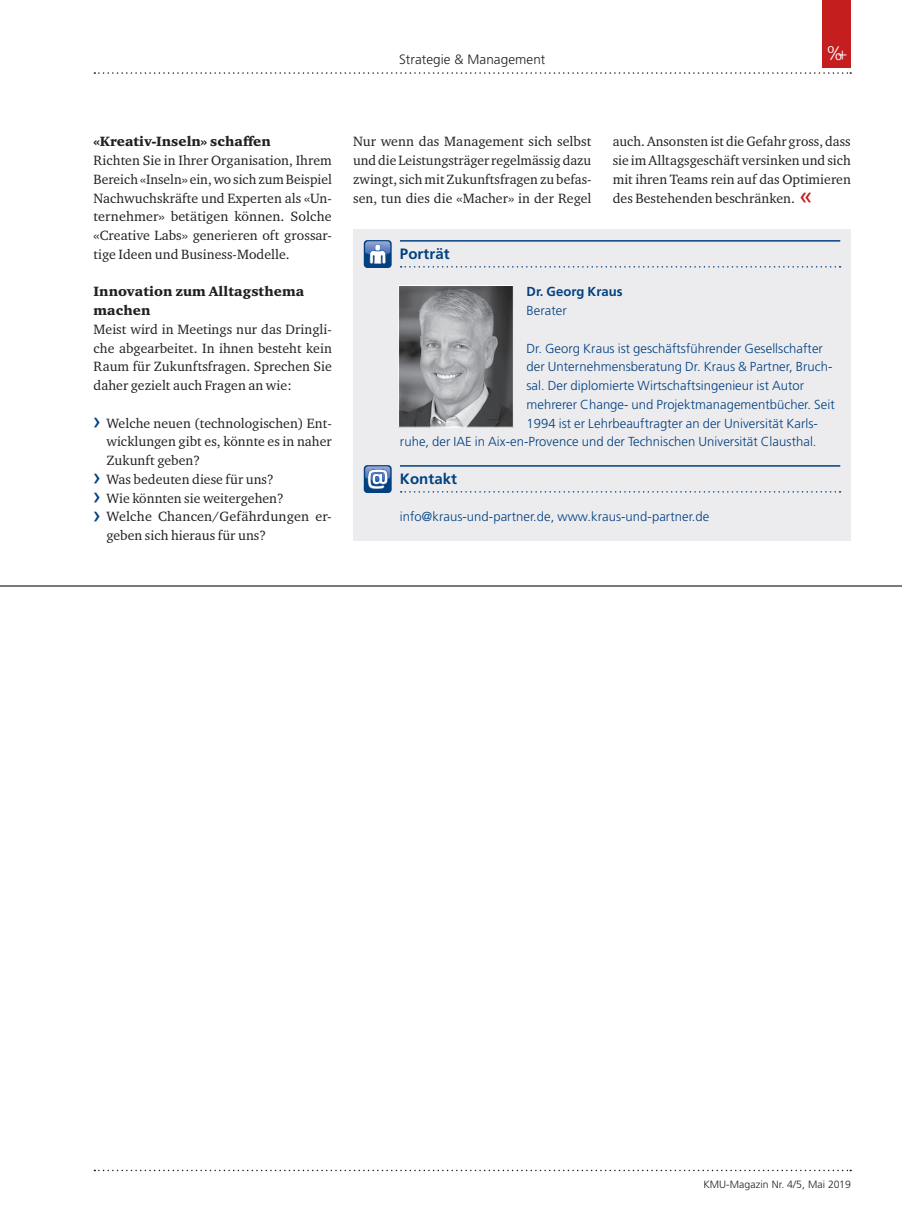
<style>
.page{position:relative;width:902px;height:1212px;background:#fff}
.page>*{position:absolute;margin:0;border:0;box-sizing:border-box;transform-origin:0 0}
.t1{font:700 15px "Frutiger LT Std";letter-spacing:.005em;color:#014081}
.t2{font:13.8px/18.8px "Charter ITC Std";letter-spacing:.005em;color:#231f20;text-align:justify}
.t3{font:900 13.8px/18.8px "Charter ITC Std";letter-spacing:.005em;color:#231f20}
.t4{font:300 13.5px "Frutiger LT Std";letter-spacing:.005em;color:#231f20}
.t5{font:300 13.05px "Frutiger LT Std";letter-spacing:.005em;color:#014081}
.t6{font:700 13.05px "Frutiger LT Std";letter-spacing:.005em;color:#014081}
.t7{font:300 10.5px "Frutiger LT Std";letter-spacing:.005em;color:#231f20}
.s1{font-family:"Frutiger LT Std";font-size:24px;color:#014081}
.s2{font-family:"Frutiger LT Std";font-size:24px;color:#c41e1f}
</style>
<div class="page">
<svg style="left:94px;top:72px;width:757px;height:2px"></svg>
<div style="left:822px;top:0;width:28px;height:68px;background:#c41e1f"></div>
<svg style="left:94px;top:1170px;width:757px;height:1px"></svg>
<div style="left:353px;top:229px;width:497px;height:311px;background:#ececee"></div>
<hr style="left:400px;top:240px;width:440px;height:2px;background:#014081">
<svg style="left:400px;top:266px;width:440px;height:2px"></svg>
<hr style="left:400px;top:465px;width:440px;height:2px;background:#014081">
<svg style="left:400px;top:491px;width:440px;height:2px"></svg>
<div style="left:364px;top:240px;width:27px;height:28px;background:#014081;border-radius:4px"></div>
<svg style="left:365px;top:241px;width:25px;height:23px"></svg>
<div style="left:364px;top:465px;width:27px;height:28px;background:#014081;border-radius:4px"></div>
<svg style="left:365px;top:466px;width:25px;height:23px"></svg>
<img style="left:400px;top:287px;width:111px;height:139px">
<div style="left:398px;top:285px;width:115px;height:143px;border:1px solid #fff"></div>
<hr style="left:0;top:585px;width:901px;height:2px;background:#231f20">
<p class="t4" style="left:399px;top:51px;width:148px">Strategie &amp; Management</p>
<p class="t3" style="left:94px;top:132px;width:179px">«Kreativ-Inseln» schaffen</p>
<p class="t2" style="left:94px;top:151px;width:240px">Richten Sie in Ihrer Organisation, Ihrem Bereich «Inseln» ein, wo sich zum Beispiel Nachwuchskräfte und Experten als «Un&shy;ternehmer» betätigen können. Solche «Creative Labs» generieren oft grossar&shy;tige Ideen und Business-Modelle.</p>
<p class="t3" style="left:94px;top:282px;width:212px">Innovation zum Alltagsthema machen</p>
<p class="t2" style="left:94px;top:319px;width:240px">Meist wird in Meetings nur das Dringli&shy;che abgearbeitet. In ihnen besteht kein Raum für Zukunftsfragen. Sprechen Sie daher gezielt auch Fragen an wie:</p>
<p class="t2" style="left:94px;top:413px;width:240px"><span class="s1">›</span> Welche neuen (technologischen) Ent-</p>
<p class="t2" style="left:106px;top:432px;width:227px">wicklungen gibt es, könnte es in naher</p>
<p class="t2" style="left:106px;top:451px;width:95px">Zukunft geben?</p>
<p class="t2" style="left:94px;top:469px;width:182px"><span class="s1">›</span> Was bedeuten diese für uns?</p>
<p class="t2" style="left:94px;top:488px;width:192px"><span class="s1">›</span> Wie könnten sie weitergehen?</p>
<p class="t2" style="left:94px;top:507px;width:239px"><span class="s1">›</span> Welche Chancen/Gefährdungen er-</p>
<p class="t2" style="left:106px;top:526px;width:161px">geben sich hieraus für uns?</p>
<p class="t2" style="left:353px;top:132px;width:240px">Nur wenn das Management sich selbst und die Leistungsträger regelmässig dazu zwingt, sich mit Zukunftsfragen zu befas&shy;sen, tun dies die «Macher» in der Regel</p>
<p class="t2" style="left:612px;top:132px;width:240px">auch. Ansonsten ist die Gefahr gross, dass sie im Alltagsgeschäft versinken und sich mit ihren Teams rein auf das Optimieren des Bestehenden beschränken. <span class="s2">«</span></p>
<p class="t1" style="left:400px;top:245px;width:51px">Porträt</p>
<p class="t6" style="left:526px;top:284px;width:98px">Dr. Georg Kraus</p>
<p class="t5" style="left:526px;top:303px;width:42px">Berater</p>
<p class="t5" style="left:526px;top:341px;width:298px">Dr. Georg Kraus ist geschäftsführender Gesellschafter</p>
<p class="t5" style="left:526px;top:359px;width:307px">der Unternehmensberatung Dr. Kraus &amp; Partner, Bruch-</p>
<p class="t5" style="left:526px;top:378px;width:279px">sal. Der diplomierte Wirtschaftsingenieur ist Autor</p>
<p class="t5" style="left:526px;top:397px;width:309px">mehrerer Change- und Projektmanagementbücher. Seit</p>
<p class="t5" style="left:526px;top:416px;width:293px">1994 ist er Lehrbeauftragter an der Universität Karls-</p>
<p class="t5" style="left:400px;top:434px;width:418px">ruhe, der IAE in Aix-en--Provence und der Technischen Universität Clausthal.</p>
<p class="t1" style="left:400px;top:470px;width:59px">Kontakt</p>
<p class="t5" style="left:400px;top:509px;width:311px">info@kraus-und-partner.de, www.kraus-und-partner.de</p>
<p class="t7" style="left:703px;top:1178px;width:149px">KMU-Magazin Nr. 4/5, Mai 2019</p>
</div>
